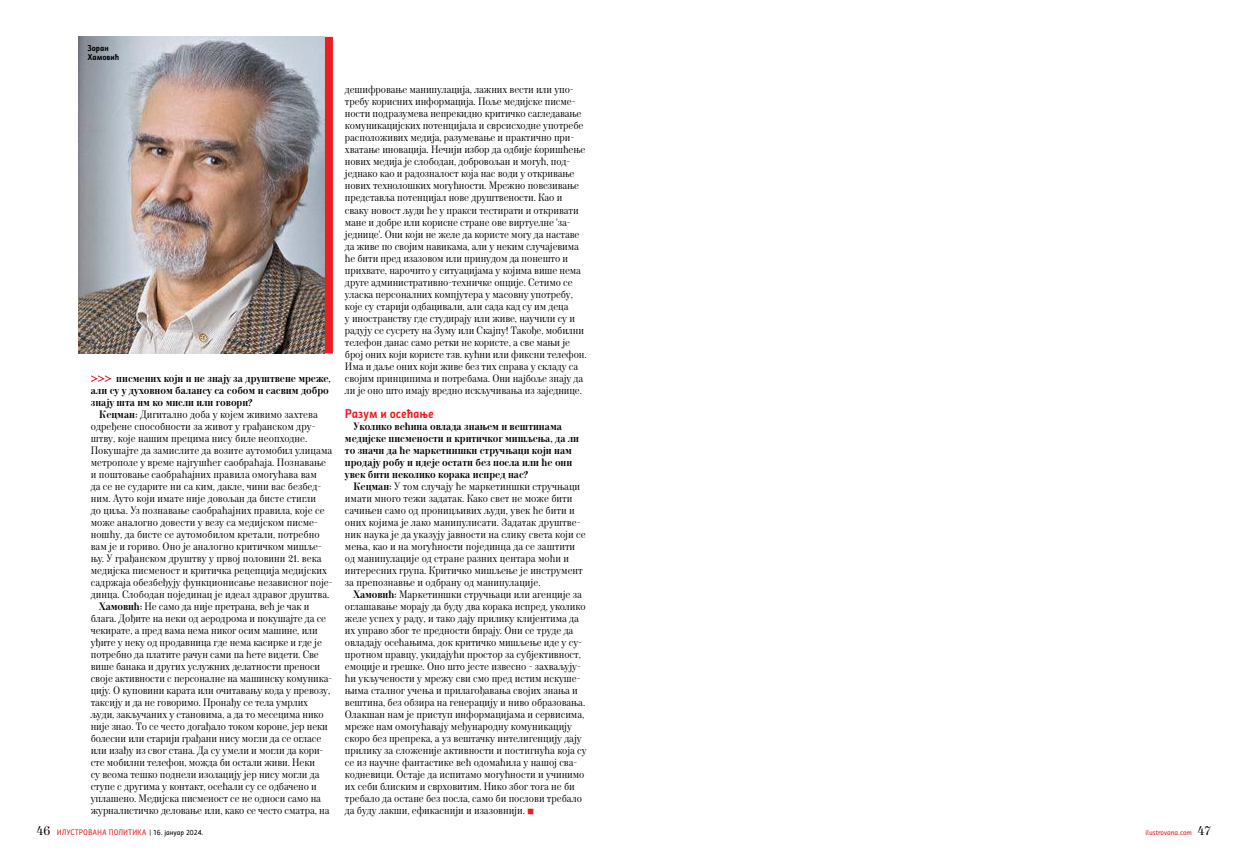
<style>
.page{position:relative;width:1248px;height:851px;background:#fff}
.page>*{position:absolute;margin:0;border:0;box-sizing:border-box;transform-origin:0 0}
.t1{font:700 12px "Influ BG";color:#ed1d24}
.t2{font:10px/12px "Neoplanta BG";letter-spacing:-.01em;color:#000}
.t3{font:700 10px/12px "Neoplanta BG";color:#000}
.t4{font:700 8px/9px "Influ BG";color:#000}
.t5{font:7.5px "Influ BG";color:#ed1d24}
.t6{font:7px "Influ BG";color:#ed1d24}
.s1{font-weight:700}
.s2{color:#ed1d24}
.s3{font-family:"Neoplanta BG";font-size:13px;color:#000}
.s4{font-size:7px;color:#000}
</style>
<div class="page">
<svg style="left:90px;top:375px;width:22px;height:7px"></svg>
<img style="left:79px;top:37px;width:246px;height:316px">
<div style="left:325px;top:37px;width:8px;height:316px;background:#ed1d24"></div>
<p class="t4" style="left:87px;top:44px;width:33px">Зоран<br>Хамовић</p>
<p class="t3" style="left:91px;top:372px;width:242px;text-indent:26px">писмених који и не знају за друштвене мреже, али су у духовном балансу са собом и сасвим добро знају шта им ко мисли или говори?</p>
<p class="t2" style="left:99px;top:408px;width:220px"><span class="s1">Кецман:</span> Дигитално доба у којем живимо захтева</p>
<p class="t2" style="left:91px;top:420px;width:226px">одређене способности за живот у грађанском дру-</p>
<p class="t2" style="left:91px;top:432px;width:218px">штву, које нашим прецима нису биле неопходне.</p>
<p class="t2" style="left:91px;top:444px;width:243px">Покушајте да замислите да возите аутомобил улицама</p>
<p class="t2" style="left:91px;top:456px;width:237px">метрополе у време најгушћег саобраћаја. Познавање</p>
<p class="t2" style="left:91px;top:468px;width:227px">и поштовање саобраћајних правила омогућава вам</p>
<p class="t2" style="left:91px;top:480px;width:232px">да се не сударите ни са ким, дакле, чини вас безбед-</p>
<p class="t2" style="left:91px;top:492px;width:227px">ним. Ауто који имате није довољан да бисте стигли</p>
<p class="t2" style="left:91px;top:504px;width:235px">до циља. Уз познавање саобраћајних правила, које се</p>
<p class="t2" style="left:91px;top:516px;width:229px">може аналогно довести у везу са медијском писме-</p>
<p class="t2" style="left:91px;top:528px;width:230px">ношћу, да бисте се аутомобилом кретали, потребно</p>
<p class="t2" style="left:91px;top:540px;width:233px">вам је и гориво. Оно је аналогно критичком мишље-</p>
<p class="t2" style="left:91px;top:552px;width:232px">њу. У грађанском друштву у првој половини 21. века</p>
<p class="t2" style="left:91px;top:564px;width:238px">медијска писменост и критичка рецепција медијских</p>
<p class="t2" style="left:91px;top:576px;width:243px">садржаја обезбеђују функционисање независног поје-</p>
<p class="t2" style="left:91px;top:588px;width:240px">динца. Слободан појединац је идеал здравог друштва.</p>
<p class="t2" style="left:99px;top:600px;width:212px"><span class="s1">Хамовић:</span> Не само да није претрана, већ је чак и</p>
<p class="t2" style="left:91px;top:612px;width:237px">блага. Дођите на неки од аеродрома и покушајте да се</p>
<p class="t2" style="left:91px;top:624px;width:228px">чекирате, а пред вама нема никог осим машине, или</p>
<p class="t2" style="left:91px;top:636px;width:233px">уђите у неку од продавница где нема касирке и где је</p>
<p class="t2" style="left:91px;top:648px;width:229px">потребно да платите рачун сами па ћете видети. Све</p>
<p class="t2" style="left:91px;top:660px;width:231px">више банака и других услужних делатности преноси</p>
<p class="t2" style="left:91px;top:672px;width:243px">своје активности с персоналне на машинску комуника-</p>
<p class="t2" style="left:91px;top:684px;width:241px">цију. О куповини карата или очитавању кода у превозу,</p>
<p class="t2" style="left:91px;top:696px;width:219px">таксију и да не говоримо. Пронађу се тела умрлих</p>
<p class="t2" style="left:91px;top:708px;width:234px">људи, закључаних у становима, а да то месецима нико</p>
<p class="t2" style="left:91px;top:720px;width:238px">није знао. То се често догађало током короне, јер неки</p>
<p class="t2" style="left:91px;top:732px;width:232px">болесни или старији грађани нису могли да се огласе</p>
<p class="t2" style="left:91px;top:744px;width:234px">или изађу из свог стана. Да су умели и могли да кори-</p>
<p class="t2" style="left:91px;top:756px;width:226px">сте мобилни телефон, можда би остали живи. Неки</p>
<p class="t2" style="left:91px;top:768px;width:230px">су веома тешко поднели изолацију јер нису могли да</p>
<p class="t2" style="left:91px;top:780px;width:227px">ступе с другима у контакт, осећали су се одбачено и</p>
<p class="t2" style="left:91px;top:792px;width:232px">уплашено. Медијска писменост се не односи само на</p>
<p class="t2" style="left:91px;top:804px;width:240px">журналистичко деловање или, како се често сматра, на</p>
<p class="t2" style="left:345px;top:84px;width:243px">дешифровање манипулација, лажних вести или упо&shy;требу корисних информација. Поље медијске писме&shy;ности подразумева непрекидно критичко сагледавање комуникацијских потенцијала и сврсисходне употребе расположивих медија, разумевање и практично при&shy;хватање иновација. Нечији избор да одбије ќоришћење нових медија је слободан, добровољан и могућ, под&shy;једнако као и радозналост која нас води у откривање нових технолошких могућности. Мрежно повезивање представља потенцијал нове друштвености. Као и сваку новост људи ће у пракси тестирати и откривати мане и добре или корисне стране ове виртуелне 'за&shy;једнице'. Они који не желе да користе могу да наставе да живе по својим навикама, али у неким случајевима ће бити пред изазовом или принудом да понешто и прихвате, нарочито у ситуацијама у којима више нема друге административно-техничке опције. Сетимо се уласка персоналних компјутера у масовну употребу, које су старији одбацивали, али сада кад су им деца<br>у иностранству где студирају или живе, научили су и радују се сусрету на Зуму или Скајпу! Такође, мобилни телефон данас само ретки не користе, а све мањи је број оних који користе тзв. кућни или фиксни телефон.<br>Има и даље оних који живе без тих справа у складу са својим принципима и потребама. Они најбоље знају да ли је оно што имају вредно искључивања из заједнице.</p>
<p class="t1" style="left:345px;top:405px;width:90px">Разум и осећање</p>
<p class="t3" style="left:345px;top:420px;width:236px;text-indent:9px">Уколико већина овлада знањем и вештинама медијске писмености и критичког мишљења, да ли то значи да ће маркетиншки стручњаци који нам продају робу и идеје остати без посла или ће они увек бити неколико корака испред нас?</p>
<p class="t2" style="left:345px;top:480px;width:242px;text-indent:9px"><span class="s1">Кецман:</span> У том случају ће маркетиншки стручњаци имати много тежи задатак. Како свет не може бити сачињен само од проницљивих људи, увек ће бити и оних којима је лако манипулисати. Задатак друштве&shy;ник наука је да указују јавности на слику света који се мења, као и на могућности појединца да се заштити од манипулације од стране разних центара моћи и интересних група. Критичко мишљење је инструмент за препознавње и одбрану од манипулације.</p>
<p class="t2" style="left:345px;top:588px;width:243px;text-indent:9px"><span class="s1">Хамовић:</span> Маркетиншки стручњаци или агенције за оглашавање морају да буду два корака испред, уколико желе успех у раду, и тако дају прилику клијентима да их управо због те предности бирају. Они се труде да овладају осећањима, док критичко мишљење иде у су&shy;протном правцу, укидајући простор за субјективност, емоције и грешке. Оно што јесте извесно - захваљују&shy;ћи укључености у мрежу сви смо пред истим искуше&shy;њима сталног учења и прилагођавања својих знања и вештина, без обзира на генерацију и ниво образовања.<br>Олакшан нам је приступ информацијама и сервисима, мреже нам омогућавају међународну комуникацију скоро без препрека, а уз вештачку интелигенцију дају прилику за сложеније активности и постигнућа која су се из научне фантастике већ одомаћила у нашој сва&shy;кодневици. Остаје да испитамо могућности и учинимо их себи блиским и сврховитим. Нико због тога не би требало да остане без посла, само би послови требало да буду лакши, ефикаснији и изазовнији. <span class="s2">■</span></p>
<p class="t5" style="left:36px;top:827px;width:168px"><span class="s3">46</span> ИЛУСТРОВАНА ПОЛИТИКА <span class="s4">| 16. јануар 2024.</span></p>
<p class="t6" style="left:1145px;top:827px;width:67px">ilustrovana.com <span class="s3">47</span></p>
</div>
